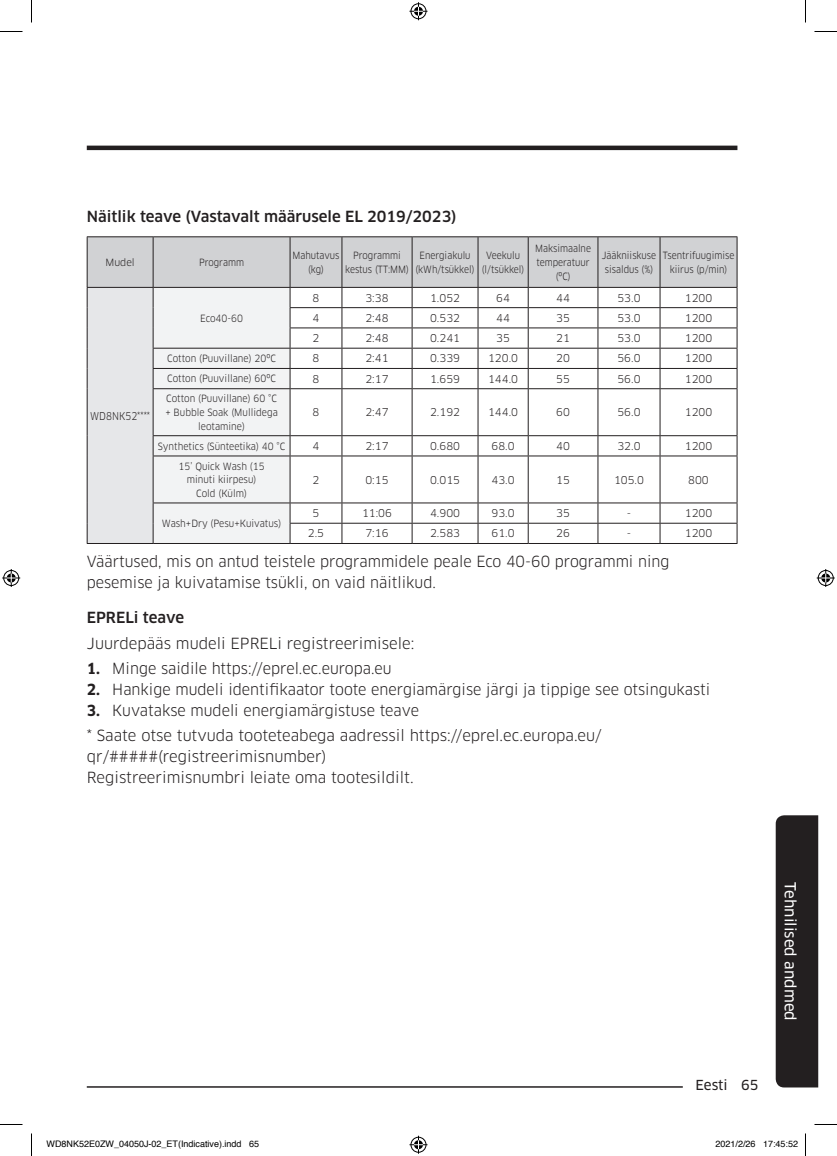
<style>
.page{position:relative;width:837px;height:1156px;background:#fff}
.page>*{position:absolute;margin:0;border:0;box-sizing:border-box;transform-origin:0 0}
.t1{font:15px/21px "Samsung Clan Pro";color:#231f20}
.t2{font:500 15px "Samsung Clan Pro";color:#231f20}
.t3{font:15px "Samsung Clan Pro News";color:#fff}
.t4{font:13.5px "Samsung Clan Pro News";letter-spacing:-.005em;color:#231f20}
.P_Text-center{font:10.5px "Samsung Clan Pro";color:#231f20}
.P_Text-center-2{font:10.5px "Samsung Clan Pro";color:#231f20;scale:.87 1}
.t5{font:9.75px/13.6px "Samsung Clan Pro";color:#231f20;text-align:center;scale:.93 1}
.t6{font:9.75px/13.6px "Samsung Clan Pro";color:#231f20;text-align:center;scale:.9 1}
.t7{font:9.75px "Samsung Clan Pro";color:#231f20}
.t8{font:9px "Helvetica";color:#000}
.s1{font-weight:700}
</style>
<div class="page">
<hr style="left:87px;top:1086px;width:650px;height:1px;background:#231f20">
<div style="left:683px;top:1077px;width:76px;height:15px;background:#fff"></div>
<div style="left:776px;top:815px;width:42px;height:272px;background:#231f20"></div>
<hr style="left:87px;top:146px;width:650px;height:4px;background:#231f20">
<hr style="left:87px;top:236px;width:66px;height:1px;background:#231f20">
<hr style="left:153px;top:236px;width:137px;height:1px;background:#231f20">
<hr style="left:290px;top:236px;width:52px;height:1px;background:#231f20">
<hr style="left:342px;top:236px;width:70px;height:1px;background:#231f20">
<hr style="left:412px;top:236px;width:66px;height:1px;background:#231f20">
<hr style="left:478px;top:236px;width:50px;height:1px;background:#231f20">
<hr style="left:528px;top:236px;width:70px;height:1px;background:#231f20">
<hr style="left:598px;top:236px;width:62px;height:1px;background:#231f20">
<hr style="left:660px;top:236px;width:77px;height:1px;background:#231f20">
<svg style="left:87px;top:237px;width:651px;height:306px"></svg>
<hr style="left:87px;top:543px;width:66px;height:1px;background:#231f20">
<hr style="left:153px;top:543px;width:137px;height:1px;background:#231f20">
<hr style="left:290px;top:543px;width:52px;height:1px;background:#231f20">
<hr style="left:342px;top:543px;width:70px;height:1px;background:#231f20">
<hr style="left:412px;top:543px;width:66px;height:1px;background:#231f20">
<hr style="left:478px;top:543px;width:50px;height:1px;background:#231f20">
<hr style="left:528px;top:543px;width:70px;height:1px;background:#231f20">
<hr style="left:598px;top:543px;width:62px;height:1px;background:#231f20">
<hr style="left:660px;top:543px;width:77px;height:1px;background:#231f20">
<svg style="left:0;top:31px;width:22px;height:1px"></svg>
<svg style="left:814px;top:31px;width:23px;height:1px"></svg>
<svg style="left:0;top:1124px;width:22px;height:1px"></svg>
<svg style="left:814px;top:1124px;width:23px;height:1px"></svg>
<svg style="left:31px;top:0;width:1px;height:22px"></svg>
<svg style="left:31px;top:1133px;width:1px;height:23px"></svg>
<svg style="left:805px;top:0;width:1px;height:22px"></svg>
<svg style="left:805px;top:1133px;width:1px;height:23px"></svg>
<svg style="left:409px;top:2px;width:18px;height:18px"></svg>
<svg style="left:409px;top:1136px;width:18px;height:18px"></svg>
<svg style="left:2px;top:569px;width:18px;height:18px"></svg>
<svg style="left:817px;top:569px;width:18px;height:18px"></svg>
<h4 class="t2" style="left:87px;top:208px;width:371px">Näitlik teave (Vastavalt määrusele EL 2019/2023)</h4>
<p class="t7" style="left:105px;top:256px;width:31px">Mudel</p>
<p class="t6" style="left:199px;top:255px;width:51px">Programm</p>
<p class="t6" style="left:292px;top:249px;width:54px">Mahutavus (kg)</p>
<p class="t6" style="left:345px;top:249px;width:72px">Programmi kestus (TT:MM)</p>
<p class="t6" style="left:415px;top:249px;width:67px">Energiakulu (kWh/tsükkel)</p>
<p class="t6" style="left:482px;top:249px;width:49px">Veekulu (l/tsükkel)</p>
<p class="t6" style="left:535px;top:242px;width:64px">Maksimaalne temperatuur (ºC)</p>
<p class="t6" style="left:602px;top:249px;width:62px">Jääkniiskuse</p>
<p class="t6" style="left:663px;top:249px;width:81px">Tsentrifuugimise kiirus (p/min)</p>
<p class="t6" style="left:605px;top:262px;width:55px">sisaldus (%)</p>
<p class="P_Text-center-2" style="left:90px;top:409px;width:70px">WD8NK52****</p>
<p class="t5" style="left:200px;top:311px;width:48px">Eco40-60</p>
<p class="P_Text-center" style="left:313px;top:291px;width:8px">8</p>
<p class="P_Text-center" style="left:365px;top:291px;width:25px">3:38</p>
<p class="P_Text-center" style="left:430px;top:291px;width:32px">1.052</p>
<p class="P_Text-center" style="left:496px;top:291px;width:15px">64</p>
<p class="P_Text-center" style="left:556px;top:291px;width:15px">44</p>
<p class="P_Text-center" style="left:617px;top:291px;width:25px">53.0</p>
<p class="P_Text-center" style="left:685px;top:291px;width:29px">1200</p>
<p class="P_Text-center" style="left:313px;top:312px;width:8px">4</p>
<p class="P_Text-center" style="left:365px;top:312px;width:25px">2:48</p>
<p class="P_Text-center" style="left:430px;top:312px;width:32px">0.532</p>
<p class="P_Text-center" style="left:496px;top:312px;width:15px">44</p>
<p class="P_Text-center" style="left:556px;top:312px;width:15px">35</p>
<p class="P_Text-center" style="left:617px;top:312px;width:25px">53.0</p>
<p class="P_Text-center" style="left:685px;top:312px;width:29px">1200</p>
<p class="P_Text-center" style="left:313px;top:332px;width:8px">2</p>
<p class="P_Text-center" style="left:365px;top:332px;width:25px">2:48</p>
<p class="P_Text-center" style="left:430px;top:332px;width:32px">0.241</p>
<p class="P_Text-center" style="left:496px;top:332px;width:15px">35</p>
<p class="P_Text-center" style="left:556px;top:332px;width:15px">21</p>
<p class="P_Text-center" style="left:617px;top:332px;width:25px">53.0</p>
<p class="P_Text-center" style="left:685px;top:332px;width:29px">1200</p>
<p class="t5" style="left:167px;top:352px;width:118px">Cotton (Puuvillane) 20ºC</p>
<p class="P_Text-center" style="left:313px;top:352px;width:8px">8</p>
<p class="P_Text-center" style="left:365px;top:352px;width:25px">2:41</p>
<p class="P_Text-center" style="left:430px;top:352px;width:32px">0.339</p>
<p class="P_Text-center" style="left:488px;top:352px;width:32px">120.0</p>
<p class="P_Text-center" style="left:556px;top:352px;width:15px">20</p>
<p class="P_Text-center" style="left:617px;top:352px;width:25px">56.0</p>
<p class="P_Text-center" style="left:685px;top:352px;width:29px">1200</p>
<p class="t5" style="left:167px;top:372px;width:118px">Cotton (Puuvillane) 60ºC</p>
<p class="P_Text-center" style="left:313px;top:373px;width:8px">8</p>
<p class="P_Text-center" style="left:365px;top:373px;width:25px">2:17</p>
<p class="P_Text-center" style="left:430px;top:373px;width:32px">1.659</p>
<p class="P_Text-center" style="left:488px;top:373px;width:32px">144.0</p>
<p class="P_Text-center" style="left:556px;top:373px;width:15px">55</p>
<p class="P_Text-center" style="left:617px;top:373px;width:25px">56.0</p>
<p class="P_Text-center" style="left:685px;top:373px;width:29px">1200</p>
<p class="t5" style="left:165px;top:392px;width:122px">Cotton (Puuvillane) 60 °C + Bubble Soak (Mullidega leotamine)</p>
<p class="P_Text-center" style="left:313px;top:406px;width:8px">8</p>
<p class="P_Text-center" style="left:365px;top:406px;width:25px">2:47</p>
<p class="P_Text-center" style="left:430px;top:406px;width:32px">2.192</p>
<p class="P_Text-center" style="left:488px;top:406px;width:32px">144.0</p>
<p class="P_Text-center" style="left:556px;top:406px;width:15px">60</p>
<p class="P_Text-center" style="left:617px;top:406px;width:25px">56.0</p>
<p class="P_Text-center" style="left:685px;top:406px;width:29px">1200</p>
<p class="t5" style="left:158px;top:439px;width:138px">Synthetics (Sünteetika) 40 °C</p>
<p class="P_Text-center" style="left:313px;top:440px;width:8px">4</p>
<p class="P_Text-center" style="left:365px;top:440px;width:25px">2:17</p>
<p class="P_Text-center" style="left:430px;top:440px;width:32px">0.680</p>
<p class="P_Text-center" style="left:491px;top:440px;width:25px">68.0</p>
<p class="P_Text-center" style="left:556px;top:440px;width:15px">40</p>
<p class="P_Text-center" style="left:617px;top:440px;width:25px">32.0</p>
<p class="P_Text-center" style="left:685px;top:440px;width:29px">1200</p>
<p class="t5" style="left:179px;top:459px;width:94px">15’ Quick Wash (15</p>
<p class="t5" style="left:187px;top:473px;width:76px">minuti kiirpesu)</p>
<p class="t5" style="left:196px;top:486px;width:56px">Cold (Külm)</p>
<p class="P_Text-center" style="left:313px;top:473px;width:8px">2</p>
<p class="P_Text-center" style="left:365px;top:473px;width:25px">0:15</p>
<p class="P_Text-center" style="left:430px;top:473px;width:32px">0.015</p>
<p class="P_Text-center" style="left:491px;top:473px;width:25px">43.0</p>
<p class="P_Text-center" style="left:556px;top:473px;width:15px">15</p>
<p class="P_Text-center" style="left:614px;top:473px;width:32px">105.0</p>
<p class="P_Text-center" style="left:688px;top:473px;width:22px">800</p>
<p class="P_Text-center" style="left:313px;top:507px;width:8px">5</p>
<p class="P_Text-center" style="left:362px;top:507px;width:32px">11:06</p>
<p class="P_Text-center" style="left:430px;top:507px;width:32px">4.900</p>
<p class="P_Text-center" style="left:491px;top:507px;width:25px">93.0</p>
<p class="P_Text-center" style="left:556px;top:507px;width:15px">35</p>
<p class="P_Text-center" style="left:627px;top:507px;width:6px">-</p>
<p class="P_Text-center" style="left:685px;top:507px;width:29px">1200</p>
<p class="P_Text-center" style="left:308px;top:527px;width:18px">2.5</p>
<p class="P_Text-center" style="left:365px;top:527px;width:25px">7:16</p>
<p class="P_Text-center" style="left:430px;top:527px;width:32px">2.583</p>
<p class="P_Text-center" style="left:491px;top:527px;width:25px">61.0</p>
<p class="P_Text-center" style="left:556px;top:527px;width:15px">26</p>
<p class="P_Text-center" style="left:627px;top:527px;width:6px">-</p>
<p class="P_Text-center" style="left:685px;top:527px;width:29px">1200</p>
<p class="t1" style="left:87px;top:551px;width:584px">Väärtused, mis on antud teistele programmidele peale Eco 40-60 programmi ning pesemise ja kuivatamise tsükli, on vaid näitlikud.</p>
<h4 class="t2" style="left:87px;top:609px;width:99px">EPRELi teave</h4>
<p class="t1" style="left:87px;top:633px;width:329px">Juurdepääs mudeli EPRELi registreerimisele:</p>
<p class="t1" style="left:87px;top:658px;width:306px"><span class="s1">1.</span> Minge saidile https://eprel.ec.europa.eu</p>
<p class="t1" style="left:87px;top:679px;width:625px"><span class="s1">2.</span> Hankige mudeli identifikaator toote energiamärgise järgi ja tippige see otsingukasti</p>
<p class="t1" style="left:87px;top:700px;width:334px"><span class="s1">3.</span> Kuvatakse mudeli energiamärgistuse teave</p>
<p class="t1" style="left:87px;top:725px;width:516px">* Saate otse tutvuda tooteteabega aadressil https://eprel.ec.europa.eu/ qr/#####(registreerimisnumber)</p>
<p class="t1" style="left:87px;top:767px;width:328px">Registreerimisnumbri leiate oma tootesildilt.</p>
<p class="t5" style="left:162px;top:517px;width:130px">Wash+Dry (Pesu+Kuivatus)</p>
<p class="t4" style="left:695px;top:1077px;width:65px">Eesti 65</p>
<p class="t3" style="left:799px;top:882px;width:140px;rotate:90deg">Tehnilised andmed</p>
<p class="t8" style="left:46px;top:1138px;width:214px">WD8NK52E0ZW_04050J-02_ET(Indicative).indd 65</p>
<p class="t8" style="left:715px;top:1138px;width:84px">2021/2/26 17:45:52</p>
</div>
